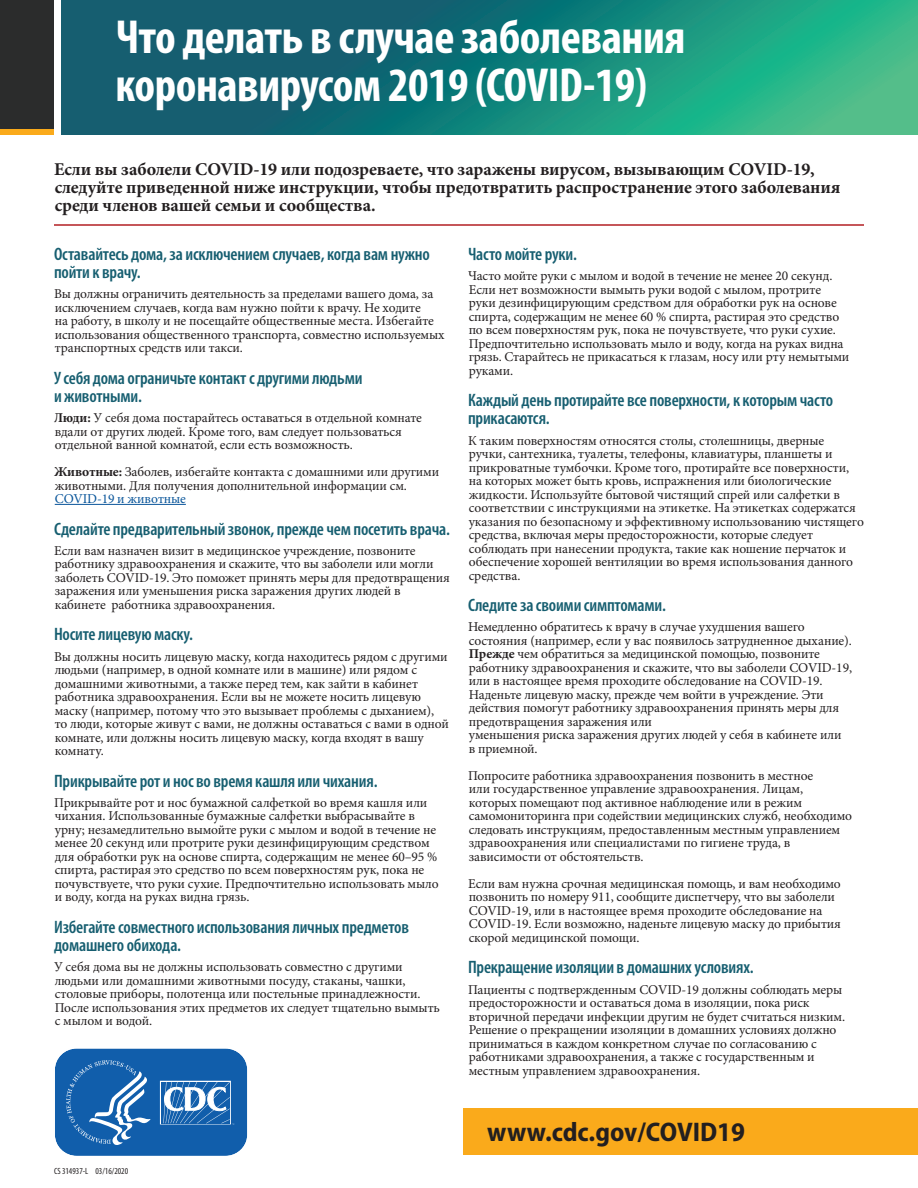
<style>
.page{position:relative;width:918px;height:1188px;background:#fff}
.page>*{position:absolute;margin:0;border:0;box-sizing:border-box;transform-origin:0 0}
.t1{font:700 condensed 48px/48px "Myriad Pro";letter-spacing:-.01em;color:#fff}
.t2{font:700 semi-condensed 27px "Myriad Pro";color:#231f20}
.t3{font:600 condensed 18px/18px "Myriad Pro";letter-spacing:-.01em;color:#165e70}
.t4{font:700 18px/18px "Minion Pro";letter-spacing:-.01em;color:#231f20}
.t5{font:13.5px/13.5px "Minion Pro";letter-spacing:-.01em;color:#231f20}
.t6{font:13.5px "Minion Pro";letter-spacing:-.01em;color:#09559a}
.t7{font:condensed 9px "Myriad Pro";color:#231f20}
.s1{font-weight:700}
</style>
<div class="page">
<div style="left:463px;top:1108px;width:455px;height:47px;background:#faaa1b"></div>
<svg style="left:55px;top:1048px;width:193px;height:108px;background:#3174b6"></svg>
<svg style="left:62px;top:0;width:856px;height:135px;background:#1a827a"></svg>
<hr style="left:54px;top:224px;width:810px;height:2px;background:#b21f23">
<hr style="left:55px;top:504px;width:131px;height:1px;background:#09559a">
<div style="left:0;top:128px;width:54px;height:7px;background:#faaa1b"></div>
<div style="left:0;top:0;width:54px;height:128px;background:#2b2c2c"></div>
<h1 class="t1" style="left:116px;top:13px;width:571px">Что делать в случае заболевания коронавирусом 2019 (COVID-19)</h1>
<h3 class="t4" style="left:54px;top:160px;width:788px">Если вы заболели COVID-19 или подозреваете, что заражены вирусом, вызывающим COVID-19, следуйте приведенной ниже инструкции, чтобы предотвратить распространение этого заболевания среди членов вашей семьи и сообщества.</h3>
<h3 class="t3" style="left:54px;top:245px;width:377px">Оставайтесь дома, за исключением случаев, когда вам нужно пойти к врачу.</h3>
<p class="t5" style="left:54px;top:287px;width:392px">Вы должны ограничить деятельность за пределами вашего дома, за исключением случаев, когда вам нужно пойти к врачу. Не ходите<br>на работу, в школу и не посещайте общественные места. Избегайте использования общественного транспорта, совместно используемых транспортных средств или такси.</p>
<h3 class="t3" style="left:54px;top:369px;width:310px">У себя дома ограничьте контакт с другими людьми и животными.</h3>
<p class="t5" style="left:54px;top:411px;width:369px"><span class="s1">Люди:</span> У себя дома постарайтесь оставаться в отдельной комнате вдали от других людей. Кроме того, вам следует пользоваться отдельной ванной комнатой, если есть возможность.</p>
<p class="t5" style="left:54px;top:465px;width:387px"><span class="s1">Животные:</span> Заболев, избегайте контакта с домашними или другими животными. Для получения дополнительной информации см.</p>
<p class="t6" style="left:55px;top:490px;width:133px">COVID-19 и животные</p>
<h3 class="t3" style="left:54px;top:519px;width:397px">Сделайте предварительный звонок, прежде чем посетить врача.</h3>
<p class="t5" style="left:54px;top:544px;width:398px">Если вам назначен визит в медицинское учреждение, позвоните работнику здравоохранения и скажите, что вы заболели или могли заболеть COVID-19. Это поможет принять меры для предотвращения заражения или уменьшения риска заражения других людей в кабинете работника здравоохранения.</p>
<h3 class="t3" style="left:54px;top:625px;width:141px">Носите лицевую маску.</h3>
<p class="t5" style="left:54px;top:650px;width:396px">Вы должны носить лицевую маску, когда находитесь рядом с другими людьми (например, в одной комнате или в машине) или рядом с домашними животными, а также перед тем, как зайти в кабинет работника здравоохранения. Если вы не можете носить лицевую маску (например, потому что это вызывает проблемы с дыханием), то люди, которые живут с вами, не должны оставаться с вами в одной комнате, или должны носить лицевую маску, когда входят в вашу комнату.</p>
<h3 class="t3" style="left:54px;top:771px;width:325px">Прикрывайте рот и нос во время кашля или чихания.</h3>
<p class="t5" style="left:54px;top:796px;width:386px">Прикрывайте рот и нос бумажной салфеткой во время кашля или чихания. Использованные бумажные салфетки выбрасывайте в урну; незамедлительно вымойте руки с мылом и водой в течение не менее 20 секунд или протрите руки дезинфицирующим средством для обработки рук на основе спирта, содержащим не менее 60–95 % спирта, растирая это средство по всем поверхностям рук, пока не почувствуете, что руки сухие. Предпочтительно использовать мыло и воду, когда на руках видна грязь.</p>
<h3 class="t3" style="left:54px;top:918px;width:357px">Избегайте совместного использования личных предметов домашнего обихода.</h3>
<p class="t5" style="left:54px;top:960px;width:387px">У себя дома вы не должны использовать совместно с другими людьми или домашними животными посуду, стаканы, чашки, столовые приборы, полотенца или постельные принадлежности.<br>После использования этих предметов их следует тщательно вымыть с мылом и водой.</p>
<h3 class="t3" style="left:468px;top:245px;width:111px">Часто мойте руки.</h3>
<p class="t5" style="left:468px;top:269px;width:383px">Часто мойте руки с мылом и водой в течение не менее 20 секунд.<br>Если нет возможности вымыть руки водой с мылом, протрите руки дезинфицирующим средством для обработки рук на основе спирта, содержащим не менее 60 % спирта, растирая это средство по всем поверхностям рук, пока не почувствуете, что руки сухие.<br>Предпочтительно использовать мыло и воду, когда на руках видна грязь. Старайтесь не прикасаться к глазам, носу или рту немытыми руками.</p>
<h3 class="t3" style="left:468px;top:391px;width:367px">Каждый день протирайте все поверхности, к которым часто прикасаются.</h3>
<p class="t5" style="left:468px;top:434px;width:398px">К таким поверхностям относятся столы, столешницы, дверные ручки, сантехника, туалеты, телефоны, клавиатуры, планшеты и прикроватные тумбочки. Кроме того, протирайте все поверхности, на которых может быть кровь, испражнения или биологические жидкости. Используйте бытовой чистящий спрей или салфетки в соответствии с инструкциями на этикетке. На этикетках содержатся указания по безопасному и эффективному использованию чистящего средства, включая меры предосторожности, которые следует соблюдать при нанесении продукта, такие как ношение перчаток и обеспечение хорошей вентиляции во время использования данного средства.</p>
<h3 class="t3" style="left:468px;top:596px;width:200px">Следите за своими симптомами.</h3>
<p class="t5" style="left:468px;top:620px;width:386px">Немедленно обратитесь к врачу в случае ухудшения вашего состояния (например, если у вас появилось затрудненное дыхание).<br><span class="s1">Прежде</span> чем обратиться за медицинской помощью, позвоните работнику здравоохранения и скажите, что вы заболели COVID-19, или в настоящее время проходите обследование на COVID-19.<br>Наденьте лицевую маску, прежде чем войти в учреждение. Эти действия помогут работнику здравоохранения принять меры для предотвращения заражения или<br>уменьшения риска заражения других людей у себя в кабинете или<br>в приемной.</p>
<p class="t5" style="left:468px;top:769px;width:386px">Попросите работника здравоохранения позвонить в местное<br>или государственное управление здравоохранения. Лицам, которых помещают под активное наблюдение или в режим самомониторинга при содействии медицинских служб, необходимо следовать инструкциям, предоставленным местным управлением здравоохранения или специалистами по гигиене труда, в зависимости от обстоятельств.</p>
<p class="t5" style="left:468px;top:877px;width:374px">Если вам нужна срочная медицинская помощь, и вам необходимо позвонить по номеру 911, сообщите диспетчеру, что вы заболели COVID-19, или в настоящее время проходите обследование на COVID-19. Если возможно, наденьте лицевую маску до прибытия скорой медицинской помощи.</p>
<h3 class="t3" style="left:468px;top:958px;width:287px">Прекращение изоляции в домашних условиях.</h3>
<p class="t5" style="left:468px;top:983px;width:379px">Пациенты с подтвержденным COVID-19 должны соблюдать меры предосторожности и оставаться дома в изоляции, пока риск вторичной передачи инфекции другим не будет считаться низким.<br>Решение о прекращении изоляции в домашних условиях должно приниматься в каждом конкретном случае по согласованию с работниками здравоохранения, а также с государственным и местным управлением здравоохранения.</p>
<p class="t7" style="left:54px;top:1166px;width:76px">CS 314937-L 03/16/2020</p>
<h2 class="t2" style="left:487px;top:1115px;width:260px">www.cdc.gov/COVID19</h2>
</div>
